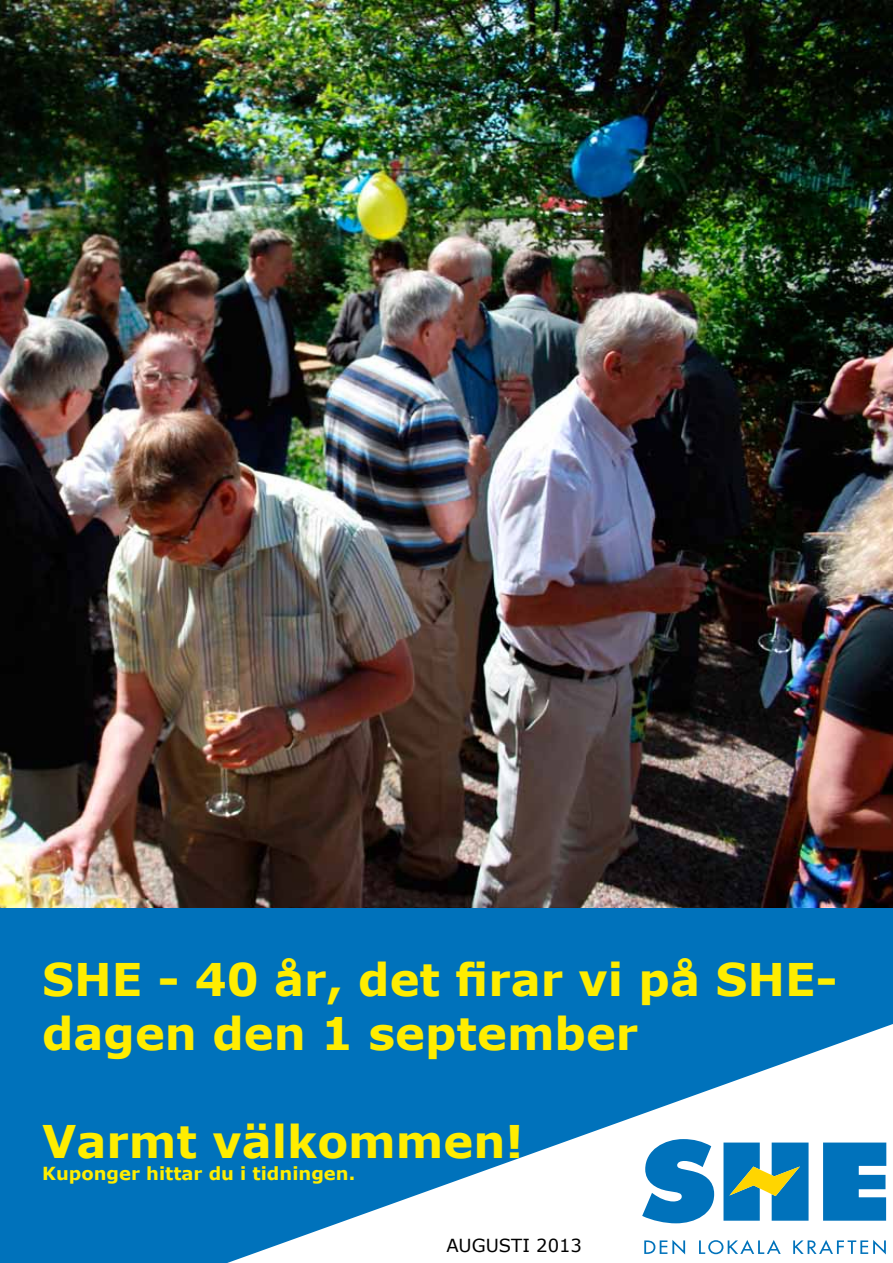
<style>
.page{position:relative;width:893px;height:1263px;background:#fff}
.page>*{position:absolute;margin:0;border:0;box-sizing:border-box;transform-origin:0 0}
.t1{font:700 45px/54px "Verdana";color:#ffed00}
.t2{font:700 18px "Verdana";color:#ffed00}
.t3{font:18px "Verdana";color:#000}
</style>
<div class="page">
<div style="left:0;top:895px;width:893px;height:368px;background:#0072bb"></div>
<svg style="left:227px;top:1024px;width:666px;height:239px"></svg>
<svg style="left:642px;top:1139px;width:72px;height:84px"></svg>
<svg style="left:823px;top:1142px;width:63px;height:79px"></svg>
<svg style="left:723px;top:1142px;width:85px;height:79px"></svg>
<svg style="left:644px;top:1240px;width:41px;height:14px"></svg>
<svg style="left:699px;top:1240px;width:82px;height:14px"></svg>
<svg style="left:793px;top:1240px;width:93px;height:14px"></svg>
<img style="left:0;top:0;width:893px;height:908px">
<p class="t1" style="left:42px;top:952px;width:797px">SHE - 40 år, det firar vi på SHE&shy;dagen den 1 september</p>
<p class="t1" style="left:42px;top:1114px;width:483px">Varmt välkommen!</p>
<p class="t2" style="left:42px;top:1161px;width:315px">Kuponger hittar du i tidningen.</p>
<p class="t3" style="left:446px;top:1233px;width:137px">AUGUSTI 2013</p>
</div>
